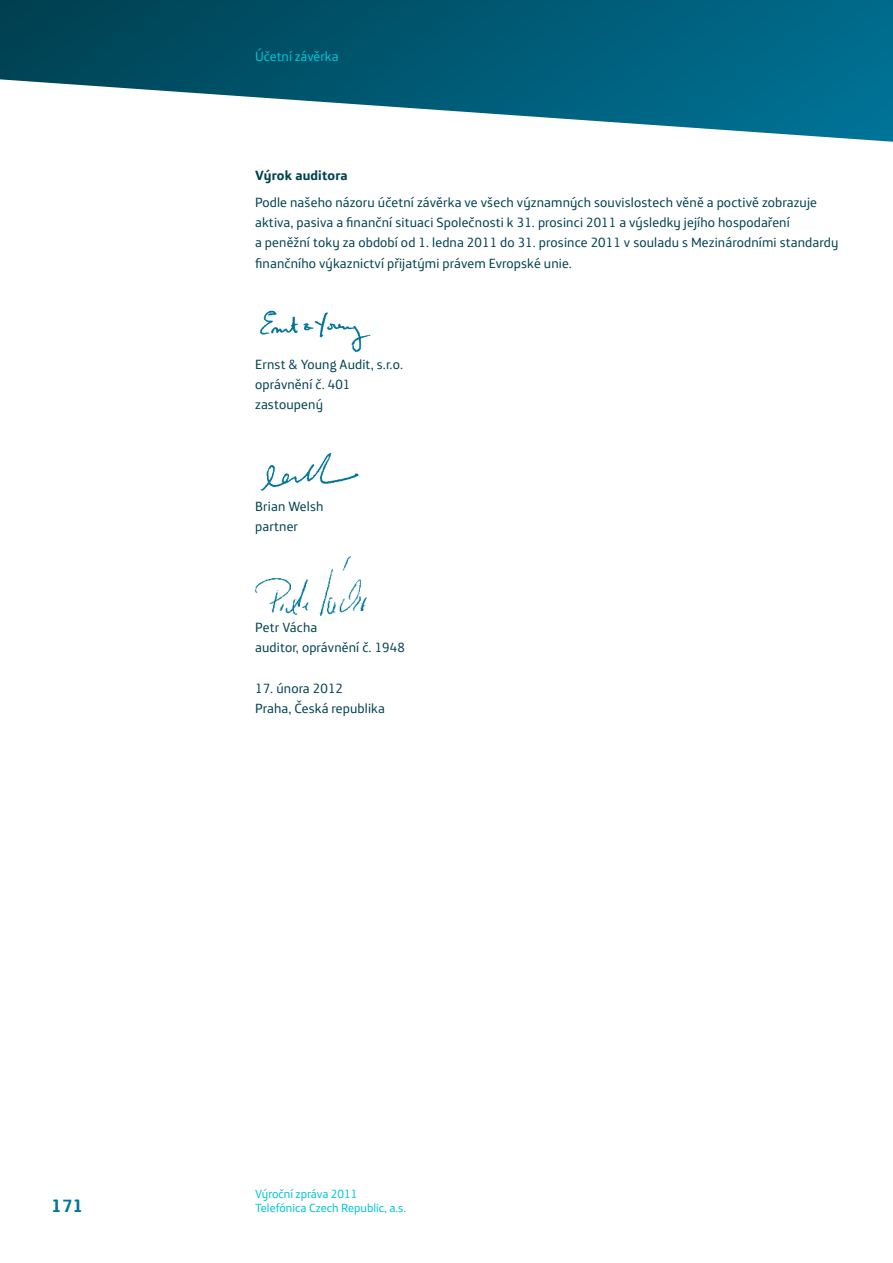
<style>
.page{position:relative;width:893px;height:1263px;background:#fff}
.page>*{position:absolute;margin:0;border:0;box-sizing:border-box;transform-origin:0 0}
.t1{font:700 18px "Telefonica Text";color:#00759a}
.t2{font:13.5px/20.2px "Telefonica Text";letter-spacing:.01em;color:#004250}
.t3{font:13.5px "Telefonica Text";color:#00c6d7}
.t4{font:700 13.5px "Telefonica Text";letter-spacing:.01em;color:#004250}
.t5{font:12px "Telefonica Text";color:#00c6d7}
</style>
<div class="page">
<svg style="left:0;top:0;width:893px;height:142px"></svg>
<img style="left:260px;top:310px;width:111px;height:42px">
<img style="left:260px;top:453px;width:99px;height:38px">
<img style="left:255px;top:556px;width:112px;height:59px">
<p class="t3" style="left:255px;top:45px;width:85px">Účetní závěrka</p>
<p class="t4" style="left:255px;top:163px;width:94px">Výrok auditora</p>
<p class="t2" style="left:255px;top:191px;width:585px">Podle našeho názoru účetní závěrka ve všech významných souvislostech věně a poctivě zobrazuje aktiva, pasiva a finanční situaci Společnosti k 31. prosinci 2011 a výsledky jejího hospodaření<br>a peněžní toky za období od 1. ledna 2011 do 31. prosince 2011 v souladu s Mezinárodními standardy finančního výkaznictví přijatými právem Evropské unie.</p>
<p class="t2" style="left:255px;top:353px;width:150px">Ernst &amp; Young Audit, s.r.o. oprávnění č. 401 zastoupený</p>
<p class="t2" style="left:255px;top:494px;width:70px">Brian Welsh partner</p>
<p class="t2" style="left:255px;top:616px;width:151px">Petr Vácha<br>auditor, oprávnění č. 1948</p>
<p class="t2" style="left:255px;top:677px;width:131px">17. února 2012<br>Praha, Česká republika</p>
<p class="t5" style="left:255px;top:1183px;width:104px">Výroční zpráva 2011</p>
<h1 class="t1" style="left:51px;top:1189px;width:34px">171</h1>
<p class="t5" style="left:255px;top:1198px;width:153px">Telefónica Czech Republic, a.s.</p>
</div>
